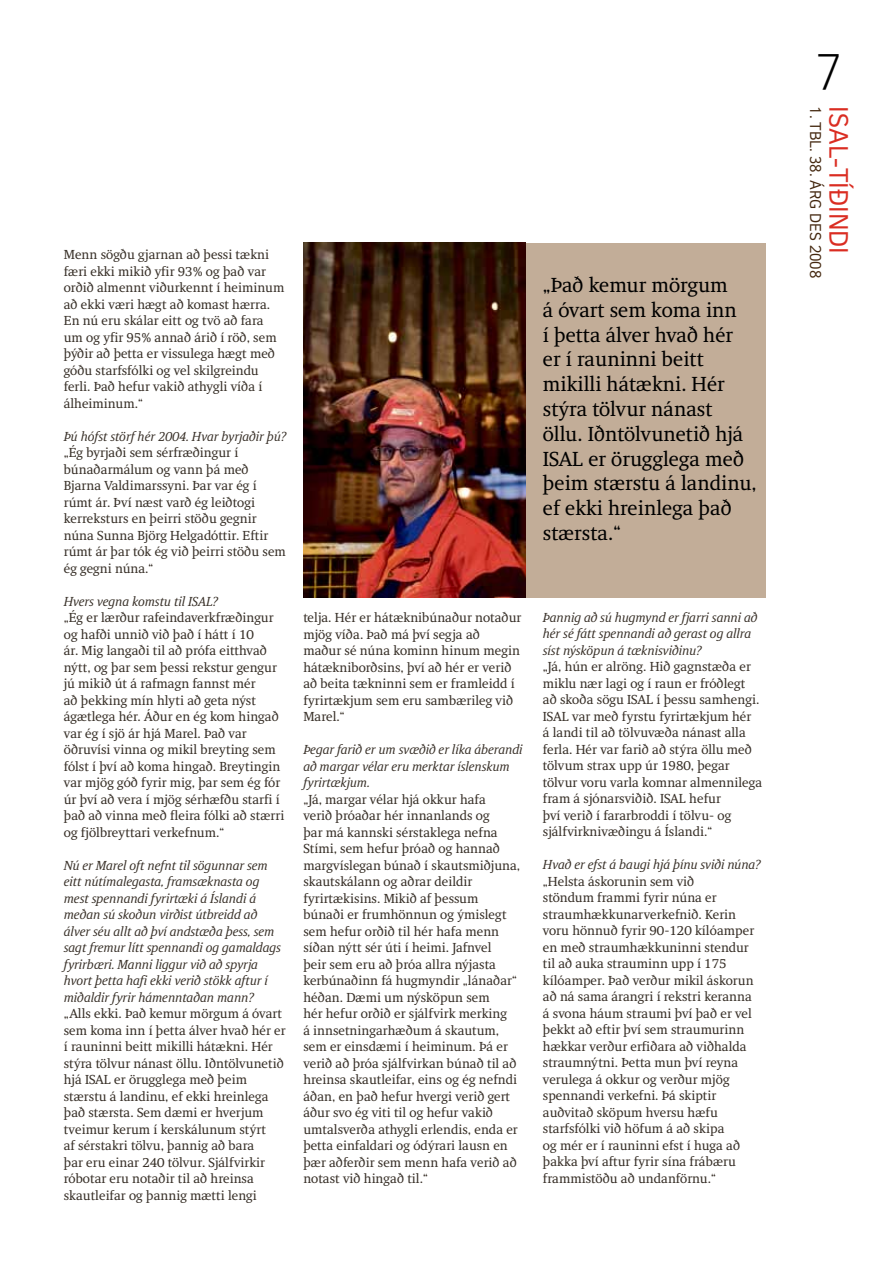
<style>
.page{position:relative;width:893px;height:1263px;background:#fff}
.page>*{position:absolute;margin:0;border:0;box-sizing:border-box;transform-origin:0 0}
.t1{font:300 48px "RT Vickerman";color:#000}
.t2{font:25.5px "RT Vickerman";color:#da2d22}
.t3{font:21px/24.8px "RT Albanese";color:#000}
.t4{font:15px "RT Vickerman";color:#442810}
.t5{font:13.5px/16.5px "RT Albanese";color:#372f27}
.t6{font:italic 13.5px/16.5px "RT Albanese";color:#372f27}
</style>
<div class="page">
<div style="left:471px;top:243px;width:294px;height:354px;background:#c2ad98"></div>
<img style="left:303px;top:243px;width:223px;height:354px">
<p class="t5" style="left:64px;top:246px;width:222px">Menn sögðu gjarnan að þessi tækni færi ekki mikið yfir 93% og það var orðið almennt viðurkennt í heiminum að ekki væri hægt að komast hærra.<br>En nú eru skálar eitt og tvö að fara um og yfir 95% annað árið í röð, sem þýðir að þetta er vissulega hægt með góðu starfsfólki og vel skilgreindu ferli. Það hefur vakið athygli víða í álheiminum.“</p>
<p class="t6" style="left:64px;top:428px;width:224px">Þú hófst störf hér 2004. Hvar byrjaðir þú?</p>
<p class="t5" style="left:64px;top:444px;width:224px">„Ég byrjaði sem sérfræðingur í búnaðarmálum og vann þá með<br>Bjarna Valdimarssyni. Þar var ég í rúmt ár. Því næst varð ég leiðtogi kerreksturs en þeirri stöðu gegnir núna Sunna Björg Helgadóttir. Eftir rúmt ár þar tók ég við þeirri stöðu sem ég gegni núna.“</p>
<p class="t6" style="left:64px;top:593px;width:155px">Hvers vegna komstu til ISAL?</p>
<p class="t5" style="left:64px;top:609px;width:222px">„Ég er lærður rafeindaverkfræðingur og hafði unnið við það í hátt í 10<br>ár. Mig langaði til að prófa eitthvað nýtt, og þar sem þessi rekstur gengur jú mikið út á rafmagn fannst mér<br>að þekking mín hlyti að geta nýst ágætlega hér. Áður en ég kom hingað var ég í sjö ár hjá Marel. Það var öðruvísi vinna og mikil breyting sem fólst í því að koma hingað. Breytingin var mjög góð fyrir mig, þar sem ég fór úr því að vera í mjög sérhæfðu starfi í það að vinna með fleira fólki að stærri og fjölbreyttari verkefnum.“</p>
<p class="t6" style="left:64px;top:857px;width:219px">Nú er Marel oft nefnt til sögunnar sem eitt nútímalegasta, framsæknasta og mest spennandi fyrirtæki á Íslandi á meðan sú skoðun virðist útbreidd að álver séu allt að því andstæða þess, sem sagt fremur lítt spennandi og gamaldags fyrirbæri. Manni liggur við að spyrja hvort þetta hafi ekki verið stökk aftur í miðaldir fyrir hámenntaðan mann?</p>
<p class="t5" style="left:64px;top:1005px;width:223px">„Alls ekki. Það kemur mörgum á óvart sem koma inn í þetta álver hvað hér er í rauninni beitt mikilli hátækni. Hér stýra tölvur nánast öllu. Iðntölvunetið hjá ISAL er örugglega með þeim stærstu á landinu, ef ekki hreinlega það stærsta. Sem dæmi er hverjum tveimur kerum í kerskálunum stýrt<br>af sérstakri tölvu, þannig að bara<br>þar eru einar 240 tölvur. Sjálfvirkir róbotar eru notaðir til að hreinsa skautleifar og þannig mætti lengi</p>
<p class="t5" style="left:303px;top:609px;width:220px">telja. Hér er hátæknibúnaður notaður mjög víða. Það má því segja að<br>maður sé núna kominn hinum megin hátækniborðsins, því að hér er verið að beita tækninni sem er framleidd í fyrirtækjum sem eru sambærileg við<br>Marel.“</p>
<p class="t6" style="left:303px;top:741px;width:221px">Þegar farið er um svæðið er líka áberandi að margar vélar eru merktar íslenskum fyrirtækjum.</p>
<p class="t5" style="left:303px;top:791px;width:218px">„Já, margar vélar hjá okkur hafa<br>verið þróaðar hér innanlands og<br>þar má kannski sérstaklega nefna Stími, sem hefur þróað og hannað margvíslegan búnað í skautsmiðjuna, skautskálann og aðrar deildir fyrirtækisins. Mikið af þessum búnaði er frumhönnun og ýmislegt sem hefur orðið til hér hafa menn síðan nýtt sér úti í heimi. Jafnvel<br>þeir sem eru að þróa allra nýjasta kerbúnaðinn fá hugmyndir „lánaðar“ héðan. Dæmi um nýsköpun sem<br>hér hefur orðið er sjálfvirk merking<br>á innsetningarhæðum á skautum, sem er einsdæmi í heiminum. Þá er verið að þróa sjálfvirkan búnað til að hreinsa skautleifar, eins og ég nefndi áðan, en það hefur hvergi verið gert áður svo ég viti til og hefur vakið umtalsverða athygli erlendis, enda er þetta einfaldari og ódýrari lausn en þær aðferðir sem menn hafa verið að notast við hingað til.“</p>
<h3 class="t3" style="left:543px;top:273px;width:215px">„Það kemur mörgum<br>á óvart sem koma inn<br>í þetta álver hvað hér<br>er í rauninni beitt mikilli hátækni. Hér stýra tölvur nánast öllu. Iðntölvunetið hjá<br>ISAL er örugglega með þeim stærstu á landinu, ef ekki hreinlega það stærsta.“</h3>
<p class="t6" style="left:543px;top:609px;width:216px">Þannig að sú hugmynd er fjarri sanni að hér sé fátt spennandi að gerast og allra síst nýsköpun á tæknisviðinu?</p>
<p class="t5" style="left:543px;top:659px;width:221px">„Já, hún er alröng. Hið gagnstæða er miklu nær lagi og í raun er fróðlegt að skoða sögu ISAL í þessu samhengi.<br>ISAL var með fyrstu fyrirtækjum hér<br>á landi til að tölvuvæða nánast alla ferla. Hér var farið að stýra öllu með tölvum strax upp úr 1980, þegar tölvur voru varla komnar almennilega fram á sjónarsviðið. ISAL hefur<br>því verið í fararbroddi í tölvu- og sjálfvirknivæðingu á Íslandi.“</p>
<p class="t6" style="left:543px;top:857px;width:219px">Hvað er efst á baugi hjá þínu sviði núna?</p>
<p class="t5" style="left:543px;top:873px;width:213px">„Helsta áskorunin sem við<br>stöndum frammi fyrir núna er straumhækkunarverkefnið. Kerin voru hönnuð fyrir 90-120 kílóamper en með straumhækkuninni stendur til að auka strauminn upp í 175 kílóamper. Það verður mikil áskorun að ná sama árangri í rekstri keranna á svona háum straumi því það er vel þekkt að eftir því sem straumurinn hækkar verður erfiðara að viðhalda straumnýtni. Þetta mun því reyna verulega á okkur og verður mjög spennandi verkefni. Þá skiptir auðvitað sköpum hversu hæfu starfsfólki við höfum á að skipa<br>og mér er í rauninni efst í huga að þakka því aftur fyrir sína frábæru frammistöðu að undanförnu.“</p>
<h1 class="t1" style="left:817px;top:42px;width:26px">7</h1>
<p class="t4" style="left:825px;top:106px;width:174px;rotate:90deg">1. TBL. 38. ÁRG DES 2008</p>
<h2 class="t2" style="left:854px;top:106px;width:149px;rotate:90deg">ISAL-TÍÐINDI</h2>
</div>
